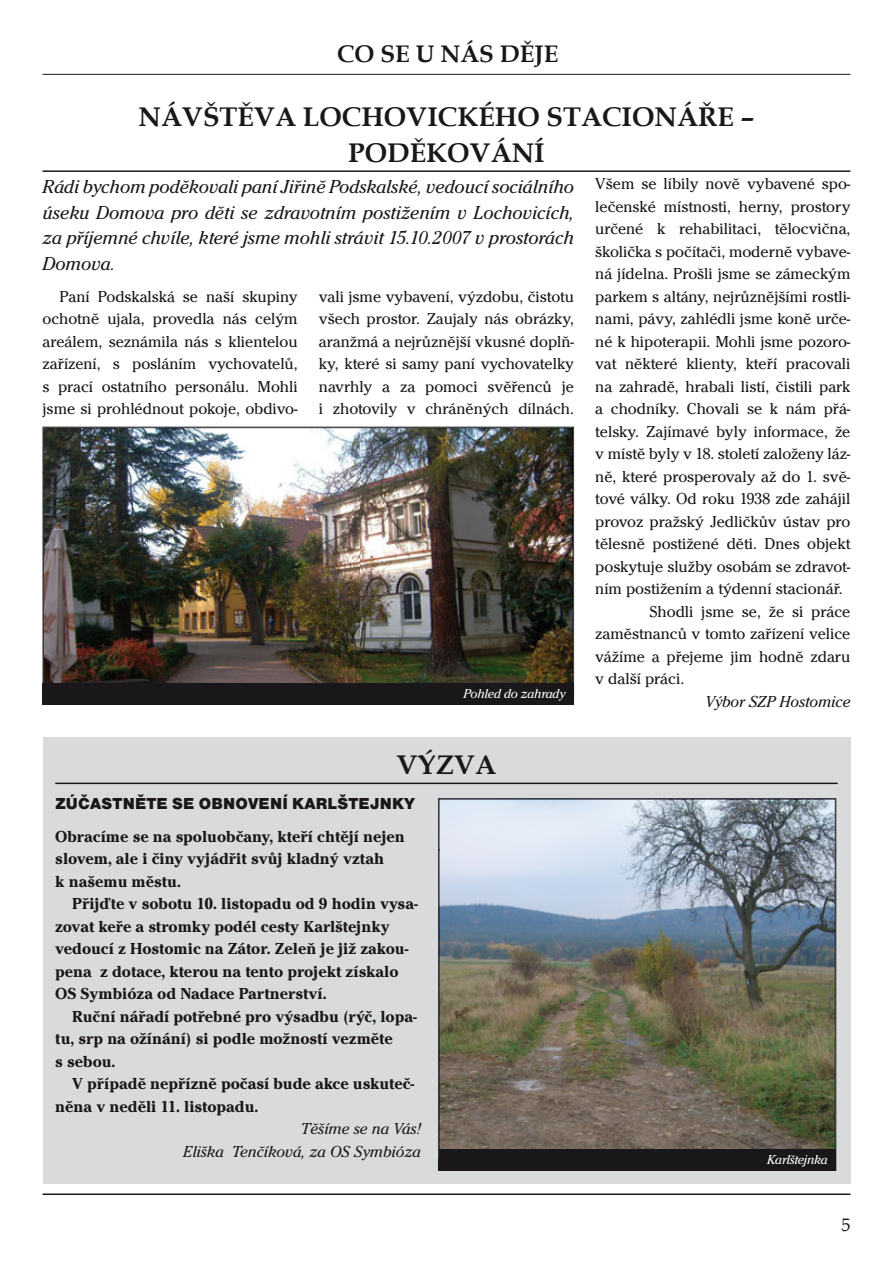
<style>
.page{position:relative;width:893px;height:1263px;background:#fff}
.page>*{position:absolute;margin:0;border:0;box-sizing:border-box;transform-origin:0 0}
.t1{font:700 27px/36px "Book Antiqua";color:#1a171b;text-align:center}
.t2{font:700 24px "Book Antiqua";color:#1a171b}
.t3{font:italic 19.5px/25.5px "Cheltenham Itc TOT";color:#1a171b;text-align:justify}
.t4{font:18px "Book Antiqua";color:#1a171b}
.t5{font:16.5px/22.5px "Cheltenham Itc TOT";color:#1a171b;text-align:justify}
.t6{font:700 16.5px/22.5px "Cheltenham Itc TOT";color:#1a171b}
.t7{font:italic 16.5px/22.5px "Cheltenham Itc TOT";color:#1a171b;text-align:right}
.t8{font:16.5px "Nimbus Sans DOT Blac";letter-spacing:.015em;color:#1a171b}
.t9{font:italic 13.5px "Cheltenham Itc TOT";letter-spacing:-.01em;color:#fff}
</style>
<div class="page">
<hr style="left:43px;top:74px;width:807px;height:1px;background:#1a171b">
<div style="left:43px;top:737px;width:807px;height:446px;background:#d9dadb"></div>
<hr style="left:55px;top:783px;width:783px;height:1px;background:#1a171b">
<hr style="left:43px;top:170px;width:807px;height:2px;background:#1a171b">
<img style="left:97px;top:427px;width:477px;height:256px">
<img style="left:43px;top:427px;width:530px;height:46px">
<img style="left:43px;top:473px;width:54px;height:210px">
<img style="left:520px;top:473px;width:53px;height:210px">
<img style="left:96px;top:656px;width:425px;height:27px">
<div style="left:43px;top:683px;width:531px;height:22px;background:#1a171b"></div>
<img style="left:438px;top:798px;width:398px;height:373px">
<img style="left:439px;top:799px;width:396px;height:51px">
<img style="left:439px;top:850px;width:50px;height:299px">
<img style="left:786px;top:850px;width:49px;height:299px">
<div style="left:439px;top:1149px;width:397px;height:22px;background:#1a171b"></div>
<hr style="left:43px;top:1193px;width:807px;height:2px;background:#1a171b">
<h2 class="t2" style="left:337px;top:40px;width:223px">CO SE U NÁS DĚJE</h2>
<h1 class="t1" style="left:139px;top:99px;width:617px">NÁVŠTĚVA LOCHOVICKÉHO STACIONÁŘE –<br>PODĚKOVÁNÍ</h1>
<p class="t3" style="left:43px;top:175px;width:533px">Rádi bychom poděkovali paní Jiřině Podskalské, vedoucí sociálního úseku Domova pro děti se zdravotním postižením v Lochovicích, za příjemné chvíle, které jsme mohli strávit 15.10.2007 v prostorách Domova.</p>
<p class="t5" style="left:595px;top:174px;width:257px">Všem se líbily nově vybavené spo-</p>
<p class="t5" style="left:595px;top:196px;width:257px">lečenské místnosti, herny, prostory</p>
<p class="t5" style="left:595px;top:219px;width:257px">určené k rehabilitaci, tělocvična,</p>
<p class="t5" style="left:595px;top:241px;width:257px">školička s počítači, moderně vybave-</p>
<p class="t5" style="left:595px;top:264px;width:257px">ná jídelna. Prošli jsme se zámeckým</p>
<p class="t5" style="left:595px;top:286px;width:257px">parkem s altány, nejrůznějšími rostli-</p>
<p class="t5" style="left:595px;top:309px;width:257px">nami, pávy, zahlédli jsme koně urče-</p>
<p class="t5" style="left:595px;top:331px;width:257px">né k hipoterapii. Mohli jsme pozoro-</p>
<p class="t5" style="left:595px;top:354px;width:257px">vat některé klienty, kteří pracovali</p>
<p class="t5" style="left:595px;top:376px;width:257px">na zahradě, hrabali listí, čistili park</p>
<p class="t5" style="left:595px;top:399px;width:257px">a chodníky. Chovali se k nám přá-</p>
<p class="t5" style="left:595px;top:421px;width:257px">telsky. Zajímavé byly informace, že</p>
<p class="t5" style="left:595px;top:444px;width:257px">v místě byly v 18. století založeny láz-</p>
<p class="t5" style="left:595px;top:466px;width:257px">ně, které prosperovaly až do 1. svě-</p>
<p class="t5" style="left:595px;top:489px;width:257px">tové války. Od roku 1938 zde zahájil</p>
<p class="t5" style="left:595px;top:511px;width:257px">provoz pražský Jedličkův ústav pro</p>
<p class="t5" style="left:595px;top:534px;width:257px">tělesně postižené děti. Dnes objekt</p>
<p class="t5" style="left:595px;top:556px;width:257px">poskytuje služby osobám se zdravot-</p>
<p class="t5" style="left:595px;top:579px;width:249px">ním postižením a týdenní stacionář.</p>
<p class="t5" style="left:649px;top:601px;width:203px">Shodli jsme se, že si práce</p>
<p class="t5" style="left:595px;top:624px;width:257px">zaměstnanců v tomto zařízení velice</p>
<p class="t5" style="left:595px;top:646px;width:257px">vážíme a přejeme jim hodně zdaru</p>
<p class="t5" style="left:595px;top:669px;width:90px">v další práci.</p>
<p class="t7" style="left:705px;top:691px;width:147px">Výbor SZP Hostomice</p>
<p class="t5" style="left:43px;top:286px;width:257px;text-indent:17px">Paní Podskalská se naší skupiny ochotně ujala, provedla nás celým areálem, seznámila nás s klientelou zařízení, s posláním vychovatelů, s prací ostatního personálu. Mohli jsme si prohlédnout pokoje, obdivo-</p>
<p class="t5" style="left:319px;top:286px;width:257px">vali jsme vybavení, výzdobu, čistotu všech prostor. Zaujaly nás obrázky, aranžmá a nejrůznější vkusné doplň&shy;ky, které si samy paní vychovatelky navrhly a za pomoci svěřenců je i zhotovily v chráněných dílnách.</p>
<p class="t9" style="left:463px;top:688px;width:104px">Pohled do zahrady</p>
<h1 class="t1" style="left:397px;top:747px;width:101px">VÝZVA</h1>
<p class="t8" style="left:55px;top:797px;width:361px">ZÚČASTNĚTE SE OBNOVENÍ KARLŠTEJNKY</p>
<p class="t6" style="left:55px;top:826px;width:351px">Obracíme se na spoluobčany, kteří chtějí nejen slovem, ale i činy vyjádřit svůj kladný vztah<br>k našemu městu.</p>
<p class="t6" style="left:55px;top:894px;width:364px;text-indent:17px">Přijďte v sobotu 10. listopadu od 9 hodin vysa&shy;zovat keře a stromky podél cesty Karlštejnky vedoucí z Hostomic na Zátor. Zeleň je již zakou&shy;pena z dotace, kterou na tento projekt získalo OS Symbióza od Nadace Partnerství.</p>
<p class="t6" style="left:55px;top:1006px;width:363px;text-indent:17px">Ruční nářadí potřebné pro výsadbu (rýč, lopa&shy;tu, srp na ožínání) si podle možností vezměte<br>s sebou.</p>
<p class="t6" style="left:55px;top:1074px;width:361px;text-indent:17px">V případě nepřízně počasí bude akce uskuteč&shy;něna v neděli 11. listopadu.</p>
<p class="t7" style="left:183px;top:1119px;width:239px">Těšíme se na Vás!<br>Eliška Tenčíková, za OS Symbióza</p>
<p class="t9" style="left:767px;top:1154px;width:62px">Karlštejnka</p>
<p class="t4" style="left:841px;top:1214px;width:10px">5</p>
</div>
